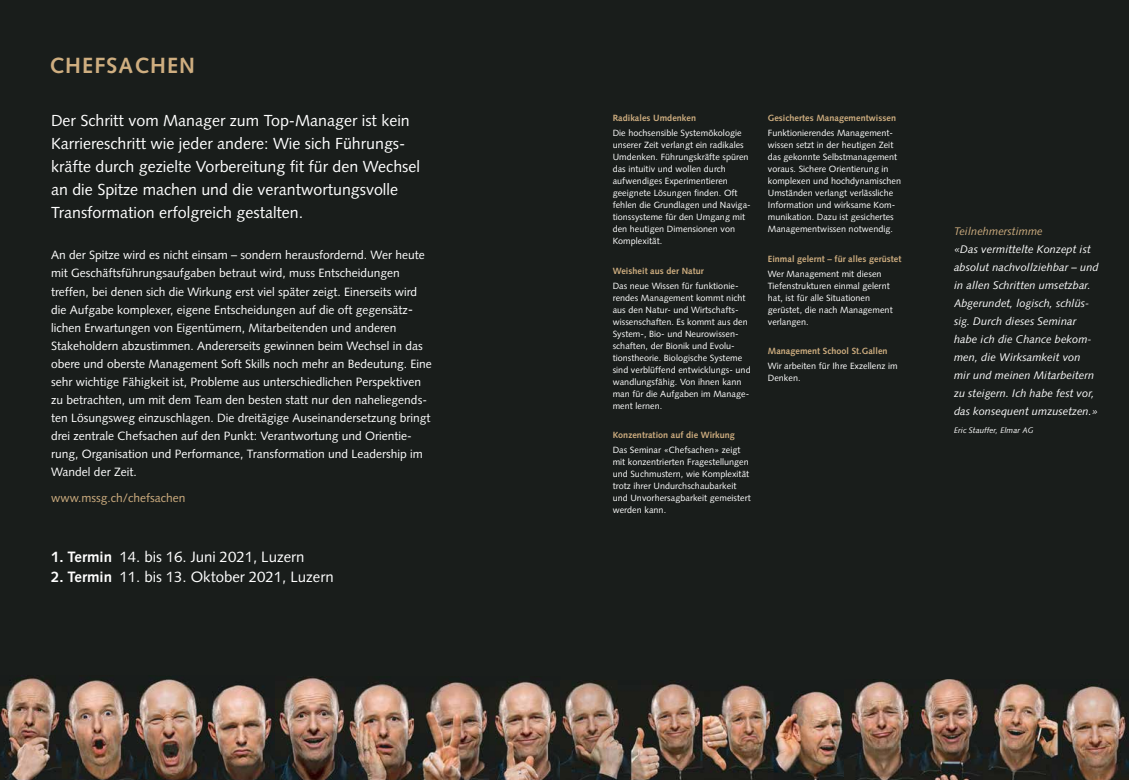
<style>
.page{position:relative;width:1129px;height:780px;background:#fff}
.page>*{position:absolute;margin:0;border:0;box-sizing:border-box;transform-origin:0 0}
.t1{font:700 22px "Syntax LT Std";letter-spacing:.05em;color:#cfae80}
.t2{font:16px/23px "Syntax LT Std";color:#fff}
.t3{font:15px "Syntax LT Std";color:#fff}
.t4{font:12px/18px "Syntax LT Std";color:#fff}
.t5{font:12px "Syntax LT Std";color:#cfae80}
.t6{font:italic 11px/18px "Syntax LT Std";letter-spacing:.005em;color:#fff}
.t7{font:italic 11px "Syntax LT Std";letter-spacing:.005em;color:#cfae80}
.t8{font:9px/12px "Syntax LT Std";letter-spacing:.005em;color:#fff}
.t9{font:700 9px "Syntax LT Std";letter-spacing:.005em;color:#cfae80}
.t10{font:italic 8px "Syntax LT Std";letter-spacing:.005em;color:#fff}
.s1{font-weight:700}
</style>
<div class="page">
<div style="left:0;top:0;width:1128px;height:780px;background:#191d1b"></div>
<img style="left:0;top:677px;width:276px;height:103px">
<img style="left:276px;top:676px;width:284px;height:104px">
<img style="left:560px;top:679px;width:568px;height:101px">
<h1 class="t1" style="left:49px;top:53px;width:147px">CHEFSACHEN</h1>
<p class="t2" style="left:51px;top:109px;width:370px">Der Schritt vom Manager zum Top-Manager ist kein Karriereschritt wie jeder andere: Wie sich Führungs&shy;kräfte durch gezielte Vorbereitung fit für den Wechsel an die Spitze machen und die verantwortungsvolle Transformation erfolgreich gestalten.</p>
<p class="t4" style="left:51px;top:246px;width:382px">An der Spitze wird es nicht einsam – sondern herausfordernd. Wer heute mit Geschäftsführungsaufgaben betraut wird, muss Entscheidungen treffen, bei denen sich die Wirkung erst viel später zeigt. Einerseits wird die Aufgabe komplexer, eigene Entscheidungen auf die oft gegensätz&shy;lichen Erwartungen von Eigentümern, Mitarbeitenden und anderen Stakeholdern abzustimmen. Andererseits gewinnen beim Wechsel in das obere und oberste Management Soft Skills noch mehr an Bedeutung. Eine sehr wichtige Fähigkeit ist, Probleme aus unterschiedlichen Perspektiven zu betrachten, um mit dem Team den besten statt nur den naheliegends&shy;ten Lösungsweg einzuschlagen. Die dreitägige Auseinandersetzung bringt drei zentrale Chefsachen auf den Punkt: Verantwortung und Orientie&shy;rung, Organisation und Performance, Transformation und Leadership im Wandel der Zeit.</p>
<h3 class="t5" style="left:51px;top:491px;width:136px">www.mssg.ch/chefsachen</h3>
<h3 class="t3" style="left:51px;top:547px;width:255px"><span class="s1">1. Termin</span> 14. bis 16. Juni 2021, Luzern</h3>
<h3 class="t3" style="left:51px;top:568px;width:284px"><span class="s1">2. Termin</span> 11. bis 13. Oktober 2021, Luzern</h3>
<p class="t9" style="left:612px;top:113px;width:85px">Radikales Umdenken</p>
<p class="t8" style="left:612px;top:127px;width:139px">Die hochsensible Systemökologie unserer Zeit verlangt ein radikales<br>Umdenken. Führungskräfte spüren das intuitiv und wollen durch aufwendiges Experimentieren geeignete Lösungen finden. Oft fehlen die Grundlagen und Naviga&shy;tionssysteme für den Umgang mit den heutigen Dimensionen von<br>Komplexität.</p>
<p class="t9" style="left:612px;top:265px;width:93px">Weisheit aus der Natur</p>
<p class="t8" style="left:612px;top:279px;width:139px">Das neue Wissen für funktionie&shy;rendes Management kommt nicht aus den Natur- und Wirtschafts&shy;wissenschaften. Es kommt aus den<br>System-, Bio- und Neurowissen&shy;schaften, der Bionik und Evolu&shy;tionstheorie. Biologische Systeme sind verblüffend entwicklungs- und wandlungsfähig. Von ihnen kann man für die Aufgaben im Manage&shy;ment lernen.</p>
<p class="t9" style="left:612px;top:430px;width:124px">Konzentration auf die Wirkung</p>
<p class="t8" style="left:612px;top:444px;width:139px">Das Seminar «Chefsachen» zeigt mit konzentrierten Fragestellungen und Suchmustern, wie Komplexität trotz ihrer Undurchschaubarkeit und Unvorhersagbarkeit gemeistert werden kann.</p>
<p class="t9" style="left:767px;top:113px;width:130px">Gesichertes Managementwissen</p>
<p class="t8" style="left:767px;top:127px;width:135px">Funktionierendes Management&shy;wissen setzt in der heutigen Zeit das gekonnte Selbstmanagement voraus. Sichere Orientierung in komplexen und hochdynamischen<br>Umständen verlangt verlässliche<br>Information und wirksame Kom&shy;munikation. Dazu ist gesichertes<br>Managementwissen notwendig.</p>
<p class="t9" style="left:767px;top:253px;width:135px">Einmal gelernt – für alles gerüstet</p>
<p class="t8" style="left:767px;top:267px;width:126px">Wer Management mit diesen<br>Tiefenstrukturen einmal gelernt hat, ist für alle Situationen gerüstet, die nach Management verlangen.</p>
<p class="t9" style="left:767px;top:346px;width:121px">Management School St.Gallen</p>
<p class="t8" style="left:767px;top:360px;width:131px">Wir arbeiten für Ihre Exzellenz im<br>Denken.</p>
<p class="t7" style="left:953px;top:225px;width:90px">Teilnehmerstimme</p>
<p class="t6" style="left:953px;top:240px;width:146px">«Das vermittelte Konzept ist absolut nachvollziehbar – und in allen Schritten umsetzbar.<br>Abgerundet, logisch, schlüs&shy;sig. Durch dieses Seminar habe ich die Chance bekom&shy;men, die Wirksamkeit von mir und meinen Mitarbeitern zu steigern. Ich habe fest vor, das konsequent umzusetzen.»</p>
<p class="t10" style="left:953px;top:426px;width:81px">Eric Stauffer, Elmar AG</p>
</div>
